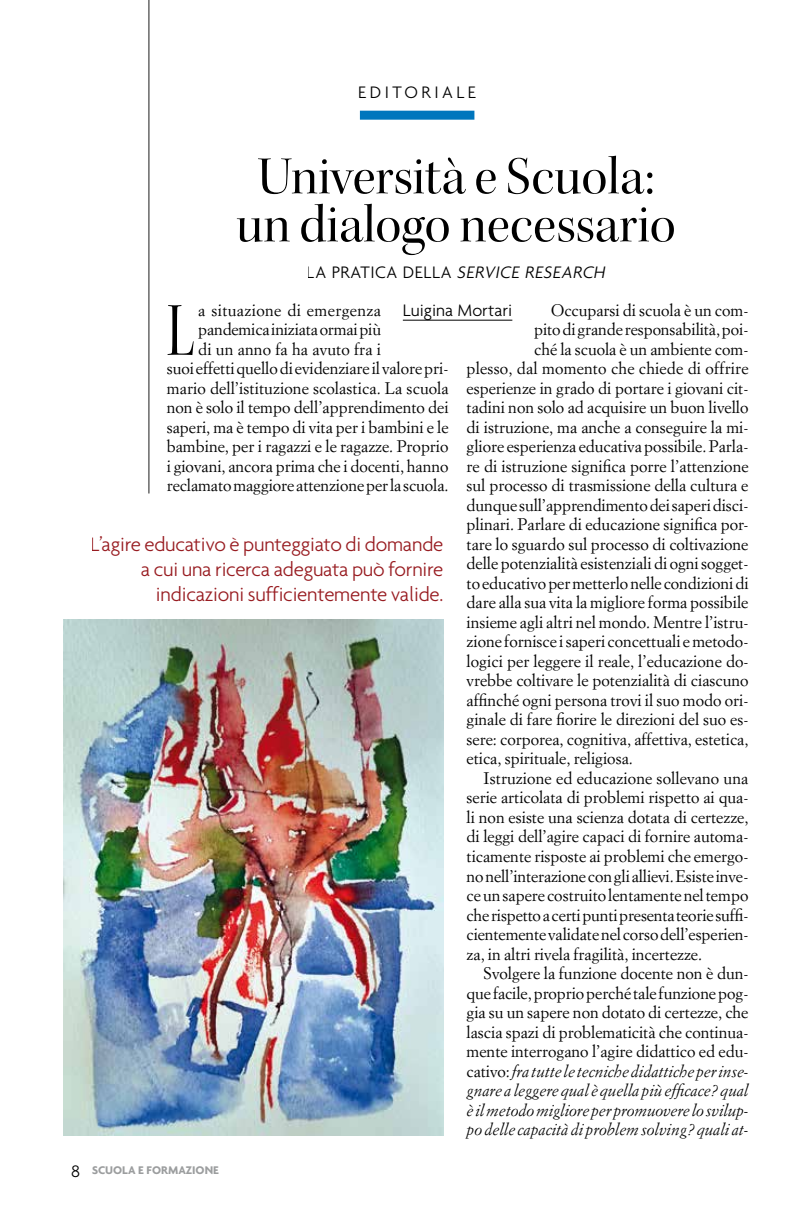
<style>
.page{position:relative;width:808px;height:1221px;background:#fff}
.page>*{position:absolute;margin:0;border:0;box-sizing:border-box;transform-origin:0 0}
.t1{font:77.1px "Kepler Std Disp";color:#000;scale:.7 1}
.t2{font:54px/48px "Kepler Std Disp";color:#000;text-align:center}
.t3{font:300 21px/25.2px "Agenda";letter-spacing:-.01em;color:#981c21;text-align:right}
.t4{font:italic 300 18px "Agenda";color:#000}
.t5{font:300 18px "Agenda";color:#000}
.t6{font:300 18px "Agenda";letter-spacing:.19em;color:#000}
.t7{font:16.5px "Simoncini Garamond";color:#000}
.t8{font:italic 16.5px "Simoncini Garamond";letter-spacing:-.005em;color:#000}
.t9{font:16.5px "Simoncini Garamond";letter-spacing:.025em;color:#000}
.t10{font:700 12px "Agenda";color:#9c9e9f}
.s1{font-style:normal}
.s2{font-weight:300;font-size:18px;color:#000}
</style>
<div class="page">
<hr style="left:403px;top:320px;width:109px;height:1px;background:#000">
<hr style="left:149px;top:0;width:1px;height:493px;background:#000">
<img style="left:64px;top:619px;width:379px;height:516px">
<div style="left:360px;top:111px;width:114px;height:9px;background:#0076bd"></div>
<p class="t6" style="left:358px;top:82px;width:119px">EDITORIALE</p>
<h2 class="t2" style="left:236px;top:153px;width:441px">Università e Scuola: un dialogo necessario</h2>
<p class="t4" style="left:307px;top:262px;width:303px"><span class="s1">L A P RAT I C A D E L L A</span> SERVICE RESEARCH</p>
<h1 class="t1" style="left:167px;top:287px;width:41px">L</h1>
<p class="t9" style="left:198px;top:300px;width:184px">a situazione di emergenza</p>
<p class="t7" style="left:551px;top:300px;width:199px">Occuparsi di scuola è un com-</p>
<p class="t7" style="left:534px;top:319px;width:216px">pito di grande responsabilità, poi-</p>
<p class="t7" style="left:534px;top:339px;width:216px">ché la scuola è un ambiente com-</p>
<p class="t7" style="left:467px;top:358px;width:283px">plesso, dal momento che chiede di offrire</p>
<p class="t7" style="left:467px;top:378px;width:283px">esperienze in grado di portare i giovani cit-</p>
<p class="t7" style="left:467px;top:397px;width:283px">tadini non solo ad acquisire un buon livello</p>
<p class="t7" style="left:467px;top:417px;width:283px">di istruzione, ma anche a conseguire la mi-</p>
<p class="t7" style="left:467px;top:436px;width:283px">gliore esperienza educativa possibile. Parla-</p>
<p class="t7" style="left:467px;top:456px;width:284px">re di istruzione significa porre l’attenzione</p>
<p class="t7" style="left:467px;top:475px;width:283px">sul processo di trasmissione della cultura e</p>
<p class="t7" style="left:467px;top:495px;width:283px">dunque sull’apprendimento dei saperi disci-</p>
<p class="t7" style="left:467px;top:514px;width:283px">plinari. Parlare di educazione significa por-</p>
<p class="t7" style="left:467px;top:534px;width:283px">tare lo sguardo sul processo di coltivazione</p>
<p class="t7" style="left:467px;top:553px;width:283px">delle potenzialità esistenziali di ogni sogget-</p>
<p class="t7" style="left:467px;top:573px;width:283px">to educativo per metterlo nelle condizioni di</p>
<p class="t7" style="left:467px;top:592px;width:283px">dare alla sua vita la migliore forma possibile</p>
<p class="t7" style="left:467px;top:612px;width:283px">insieme agli altri nel mondo. Mentre l’istru-</p>
<p class="t7" style="left:467px;top:631px;width:283px">zione fornisce i saperi concettuali e metodo-</p>
<p class="t7" style="left:467px;top:651px;width:283px">logici per leggere il reale, l’educazione do-</p>
<p class="t7" style="left:467px;top:670px;width:283px">vrebbe coltivare le potenzialità di ciascuno</p>
<p class="t7" style="left:467px;top:690px;width:283px">affinché ogni persona trovi il suo modo ori-</p>
<p class="t7" style="left:467px;top:709px;width:283px">ginale di fare fiorire le direzioni del suo es-</p>
<p class="t7" style="left:467px;top:729px;width:283px">sere: corporea, cognitiva, affettiva, estetica,</p>
<p class="t7" style="left:467px;top:748px;width:168px">etica, spirituale, religiosa.</p>
<p class="t7" style="left:484px;top:768px;width:266px">Istruzione ed educazione sollevano una</p>
<p class="t7" style="left:467px;top:787px;width:283px">serie articolata di problemi rispetto ai qua-</p>
<p class="t7" style="left:467px;top:807px;width:283px">li non esiste una scienza dotata di certezze,</p>
<p class="t7" style="left:467px;top:826px;width:283px">di leggi dell’agire capaci di fornire automa-</p>
<p class="t7" style="left:467px;top:846px;width:283px">ticamente risposte ai problemi che emergo-</p>
<p class="t7" style="left:467px;top:865px;width:283px">no nell’interazione con gli allievi. Esiste inve-</p>
<p class="t7" style="left:467px;top:885px;width:283px">ce un sapere costruito lentamente nel tempo</p>
<p class="t7" style="left:467px;top:904px;width:283px">che rispetto a certi punti presenta teorie suffi-</p>
<p class="t7" style="left:467px;top:924px;width:283px">cientemente validate nel corso dell’esperien-</p>
<p class="t7" style="left:467px;top:943px;width:237px">za, in altri rivela fragilità, incertezze.</p>
<p class="t7" style="left:484px;top:963px;width:266px">Svolgere la funzione docente non è dun-</p>
<p class="t7" style="left:467px;top:982px;width:283px">que facile, proprio perché tale funzione pog-</p>
<p class="t7" style="left:467px;top:1002px;width:283px">gia su un sapere non dotato di certezze, che</p>
<p class="t7" style="left:467px;top:1021px;width:283px">lascia spazi di problematicità che continua-</p>
<p class="t7" style="left:467px;top:1041px;width:283px">mente interrogano l’agire didattico ed edu-</p>
<p class="t8" style="left:467px;top:1060px;width:283px"><span class="s1">cativo:</span> fra tutte le tecniche didattiche per inse-</p>
<p class="t8" style="left:467px;top:1080px;width:283px">gnare a leggere qual è quella più efficace? qual</p>
<p class="t8" style="left:467px;top:1099px;width:283px">è il metodo migliore per promuovere lo svilup-</p>
<p class="t8" style="left:467px;top:1119px;width:283px">po delle capacità di problem solving? quali at-</p>
<p class="t5" style="left:403px;top:299px;width:111px">Luigina Mortari</p>
<p class="t7" style="left:198px;top:319px;width:184px">pandemica iniziata ormai più</p>
<p class="t7" style="left:198px;top:339px;width:184px">di un anno fa ha avuto fra i</p>
<p class="t7" style="left:167px;top:358px;width:283px">suoi effetti quello di evidenziare il valore pri-</p>
<p class="t7" style="left:167px;top:378px;width:283px">mario dell’istituzione scolastica. La scuola</p>
<p class="t7" style="left:167px;top:397px;width:283px">non è solo il tempo dell’apprendimento dei</p>
<p class="t7" style="left:167px;top:417px;width:283px">saperi, ma è tempo di vita per i bambini e le</p>
<p class="t7" style="left:167px;top:436px;width:283px">bambine, per i ragazzi e le ragazze. Proprio</p>
<p class="t7" style="left:167px;top:456px;width:283px">i giovani, ancora prima che i docenti, hanno</p>
<p class="t7" style="left:167px;top:475px;width:283px">reclamato maggiore attenzione per la scuola.</p>
<p class="t3" style="left:91px;top:531px;width:354px">L’agire educativo è punteggiato di domande a cui una ricerca adeguata può fornire indicazioni sufficientemente valide.</p>
<p class="t10" style="left:71px;top:1162px;width:149px"><span class="s2">8</span> SCUOLA E FORMAZIONE</p>
</div>
